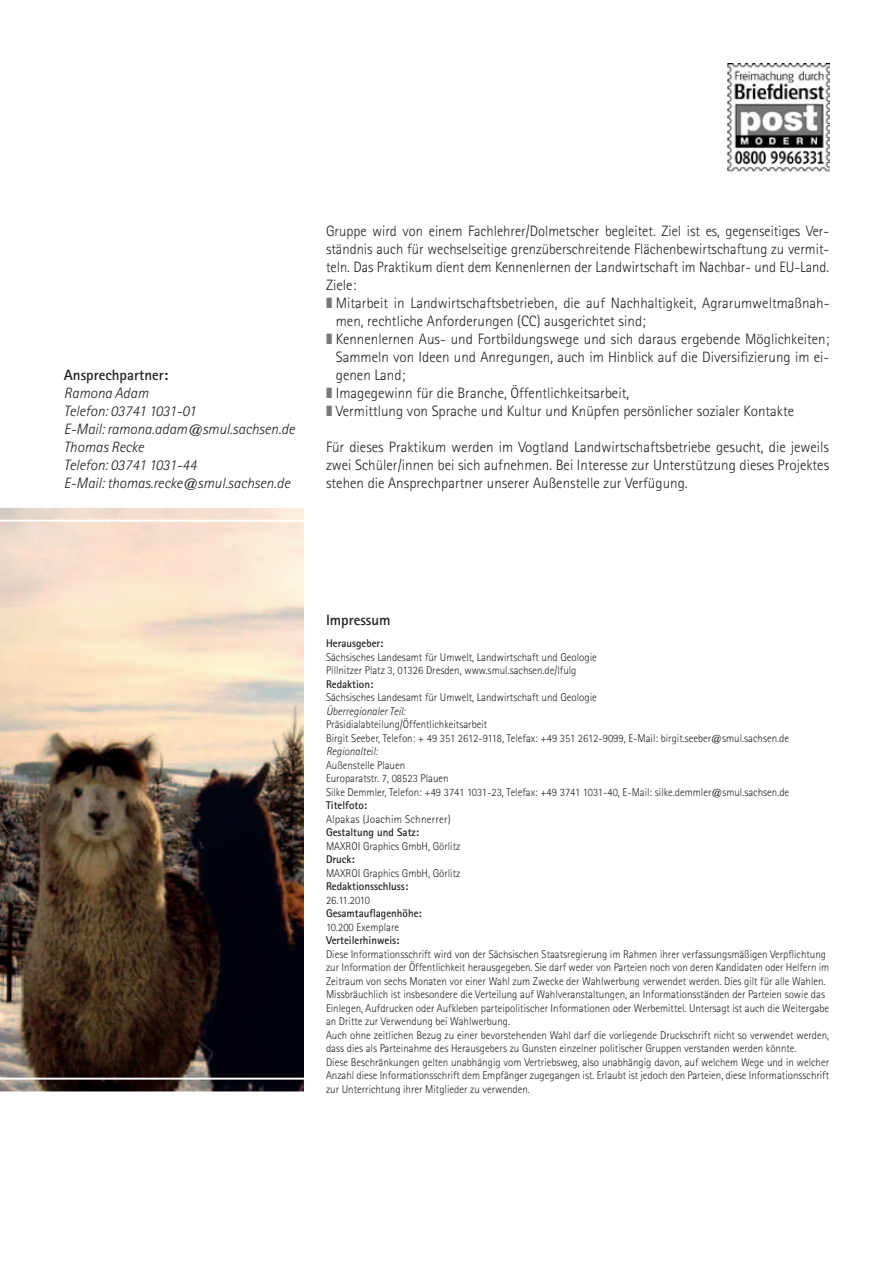
<style>
.page{position:relative;width:893px;height:1263px;background:#fff}
.page>*{position:absolute;margin:0;border:0;box-sizing:border-box;transform-origin:0 0}
.t1{font:300 15px/18px "Rotis Sans Serif";color:#231f20;text-align:justify}
.t2{font:italic 300 15px/18px "Rotis Sans Serif";color:#231f20}
.t3{font:700 15px "Rotis Sans Serif";color:#231f20}
.t4{font:300 11.25px/13.5px "Rotis Sans Serif";color:#231f20}
.t5{font:700 11.25px "Rotis Sans Serif";color:#231f20}
.t6{font:italic 300 11.25px "Rotis Sans Serif";color:#231f20}
.s1{color:#76787b}
</style>
<div class="page">
<img style="left:0;top:508px;width:304px;height:583px">
<img style="left:727px;top:64px;width:102px;height:110px">
<h1 class="t3" style="left:64px;top:366px;width:106px">Ansprechpartner:</h1>
<h1 class="t2" style="left:64px;top:385px;width:233px">Ramona Adam<br>Telefon: 03741 1031-01<br>E-Mail: ramona.adam@smul.sachsen.de<br>Thomas Recke<br>Telefon: 03741 1031-44<br>E-Mail: thomas.recke@smul.sachsen.de</h1>
<h1 class="t1" style="left:326px;top:222px;width:505px">Gruppe wird von einem Fachlehrer/Dolmetscher begleitet. Ziel ist es, gegenseitiges Ver-</h1>
<h1 class="t1" style="left:326px;top:240px;width:505px">ständnis auch für wechselseitige grenzüberschreitende Flächenbewirtschaftung zu vermit-</h1>
<h1 class="t1" style="left:326px;top:258px;width:505px">teln. Das Praktikum dient dem Kennenlernen der Landwirtschaft im Nachbar- und EU-Land.</h1>
<h1 class="t1" style="left:326px;top:276px;width:32px">Ziele:</h1>
<h1 class="t1" style="left:326px;top:294px;width:505px"><span class="s1">❚</span> Mitarbeit in Landwirtschaftsbetrieben, die auf Nachhaltigkeit, Agrarumweltmaßnah-</h1>
<h1 class="t1" style="left:336px;top:312px;width:311px">men, rechtliche Anforderungen (CC) ausgerichtet sind;</h1>
<h1 class="t1" style="left:326px;top:330px;width:505px"><span class="s1">❚</span> Kennenlernen Aus- und Fortbildungswege und sich daraus ergebende Möglichkeiten;</h1>
<h1 class="t1" style="left:336px;top:348px;width:495px">Sammeln von Ideen und Anregungen, auch im Hinblick auf die Diversifizierung im ei-</h1>
<h1 class="t1" style="left:336px;top:366px;width:71px">genen Land;</h1>
<h1 class="t1" style="left:326px;top:384px;width:305px"><span class="s1">❚</span> Imagegewinn für die Branche, Öffentlichkeitsarbeit,</h1>
<h1 class="t1" style="left:326px;top:402px;width:470px"><span class="s1">❚</span> Vermittlung von Sprache und Kultur und Knüpfen persönlicher sozialer Kontakte</h1>
<p class="t1" style="left:326px;top:438px;width:505px">Für dieses Praktikum werden im Vogtland Landwirtschaftsbetriebe gesucht, die jeweils zwei Schüler/innen bei sich aufnehmen. Bei Interesse zur Unterstützung dieses Projektes stehen die Ansprechpartner unserer Außenstelle zur Verfügung.</p>
<h1 class="t3" style="left:326px;top:611px;width:66px">Impressum</h1>
<p class="t5" style="left:326px;top:636px;width:59px">Herausgeber:</p>
<p class="t4" style="left:326px;top:650px;width:272px">Sächsisches Landesamt für Umwelt, Landwirtschaft und Geologie<br>Pillnitzer Platz 3, 01326 Dresden, www.smul.sachsen.de/lfulg</p>
<p class="t5" style="left:326px;top:677px;width:49px">Redaktion:</p>
<p class="t4" style="left:326px;top:691px;width:272px">Sächsisches Landesamt für Umwelt, Landwirtschaft und Geologie</p>
<p class="t6" style="left:326px;top:704px;width:81px">Überregionaler Teil:</p>
<p class="t4" style="left:326px;top:718px;width:465px">Präsidialabteilung/Öffentlichkeitsarbeit<br>Birgit Seeber, Telefon: + 49 351 2612-9118, Telefax: +49 351 2612-9099, E-Mail: birgit.seeber@smul.sachsen.de</p>
<p class="t6" style="left:326px;top:745px;width:53px">Regionalteil:</p>
<p class="t4" style="left:326px;top:758px;width:465px">Außenstelle Plauen<br>Europaratstr. 7, 08523 Plauen<br>Silke Demmler, Telefon: +49 3741 1031-23, Telefax: +49 3741 1031-40, E-Mail: silke.demmler@smul.sachsen.de</p>
<p class="t5" style="left:326px;top:798px;width:43px">Titelfoto:</p>
<p class="t4" style="left:326px;top:812px;width:126px">Alpakas (Joachim Schnerrer)</p>
<p class="t5" style="left:326px;top:825px;width:94px">Gestaltung und Satz:</p>
<p class="t4" style="left:326px;top:839px;width:136px">MAXROI Graphics GmbH, Görlitz</p>
<p class="t5" style="left:326px;top:852px;width:30px">Druck:</p>
<p class="t4" style="left:326px;top:866px;width:136px">MAXROI Graphics GmbH, Görlitz</p>
<p class="t5" style="left:326px;top:879px;width:84px">Redaktionsschluss:</p>
<p class="t4" style="left:326px;top:893px;width:46px">26.11.2010</p>
<p class="t5" style="left:326px;top:906px;width:97px">Gesamtauflagenhöhe:</p>
<p class="t4" style="left:326px;top:920px;width:75px">10.200 Exemplare</p>
<p class="t5" style="left:326px;top:933px;width:75px">Verteilerhinweis:</p>
<p class="t4" style="left:326px;top:947px;width:505px">Diese Informationsschrift wird von der Sächsischen Staatsregierung im Rahmen ihrer verfassungsmäßigen Verpflichtung zur Information der Öffentlichkeit herausgegeben. Sie darf weder von Parteien noch von deren Kandidaten oder Helfern im Zeitraum von sechs Monaten vor einer Wahl zum Zwecke der Wahlwerbung verwendet werden. Dies gilt für alle Wahlen.<br>Missbräuchlich ist insbesondere die Verteilung auf Wahlveranstaltungen, an Informationsständen der Parteien sowie das Einlegen, Aufdrucken oder Aufkleben parteipolitischer Informationen oder Werbemittel. Untersagt ist auch die Weitergabe an Dritte zur Verwendung bei Wahlwerbung.<br>Auch ohne zeitlichen Bezug zu einer bevorstehenden Wahl darf die vorliegende Druckschrift nicht so verwendet werden, dass dies als Parteinahme des Herausgebers zu Gunsten einzelner politischer Gruppen verstanden werden könnte.<br>Diese Beschränkungen gelten unabhängig vom Vertriebsweg, also unabhängig davon, auf welchem Wege und in welcher Anzahl diese Informationsschrift dem Empfänger zugegangen ist. Erlaubt ist jedoch den Parteien, diese Informationsschrift zur Unterrichtung ihrer Mitglieder zu verwenden.</p>
</div>
